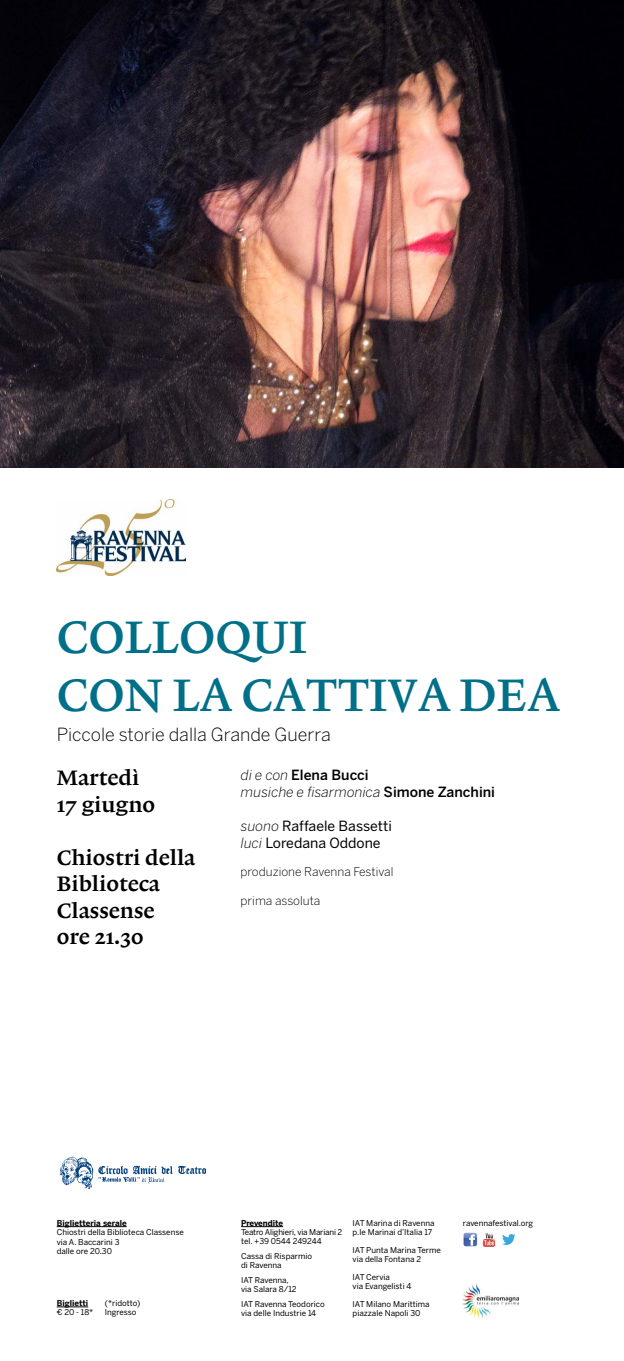
<style>
.page{position:relative;width:624px;height:1361px;background:#fff}
.page>*{position:absolute;margin:0;border:0;box-sizing:border-box;transform-origin:0 0}
.t1{font:48px/57.6px "Lexicon No 1 Roman B";color:#007088}
.t2{font:22px/26.4px "Lexicon No 1 Roman C";color:#000}
.t3{font:300 18px "Benton Sans";color:#000}
.t4{font:italic 300 14px/16.8px "Benton Sans";color:#000}
.t5{font:14px/16.8px "Benton Sans";color:#000}
.t6{font:300 12px "Benton Sans";color:#000}
.t7{font:8px/9px "Benton Sans";color:#000}
.t8{font:8px/9px "Benton Sans";letter-spacing:-.02em;color:#000}
.t9{font:700 8px "Benton Sans";color:#000}
.s1{font-weight:500;font-style:normal}
.s2{font-weight:300;font-style:italic}
</style>
<div class="page">
<hr style="left:241px;top:1226px;width:42px;height:1px;background:#000">
<img style="left:462px;top:1284px;width:56px;height:34px">
<svg style="left:463px;top:1232px;width:9px;height:13px"></svg>
<img style="left:482px;top:1233px;width:14px;height:14px">
<svg style="left:502px;top:1234px;width:13px;height:11px"></svg>
<img style="left:56px;top:499px;width:129px;height:77px">
<img style="left:0;top:0;width:624px;height:468px">
<img style="left:59px;top:1156px;width:147px;height:34px">
<hr style="left:57px;top:1226px;width:70px;height:1px;background:#000">
<hr style="left:57px;top:1306px;width:31px;height:1px;background:#000">
<h1 class="t1" style="left:57px;top:609px;width:505px">COLLOQUI<br>CON LA CATTIVA DEA</h1>
<h3 class="t3" style="left:57px;top:724px;width:275px">Piccole storie dalla Grande Guerra</h3>
<h3 class="t4" style="left:240px;top:767px;width:256px">di e con <span class="s1">Elena Bucci<br></span>musiche e fisarmonica <span class="s1">Simone Zanchini</span></h3>
<h3 class="t5" style="left:240px;top:817px;width:153px"><span class="s2">suono</span> Raffaele Bassetti <span class="s2">luci</span> Loredana Oddone</h3>
<h3 class="t6" style="left:240px;top:865px;width:154px">produzione Ravenna Festival</h3>
<h3 class="t6" style="left:240px;top:894px;width:81px">prima assoluta</h3>
<h2 class="t2" style="left:57px;top:765px;width:100px">Martedì<br>17 giugno</h2>
<h2 class="t2" style="left:57px;top:844px;width:140px">Chiostri della<br>Biblioteca<br>Classense<br>ore 21.30</h2>
<p class="t9" style="left:57px;top:1218px;width:71px">Biglietteria serale</p>
<p class="t7" style="left:57px;top:1227px;width:129px;line-height:9.6px">Chiostri della Biblioteca Classense via A. Baccarini 3<br>dalle ore 20.30</p>
<p class="t9" style="left:57px;top:1298px;width:33px">Biglietti</p>
<p class="t7" style="left:105px;top:1298px;width:37px">(*ridotto)</p>
<p class="t7" style="left:57px;top:1308px;width:38px">€ 20 - 18*</p>
<p class="t7" style="left:105px;top:1308px;width:33px">Ingresso</p>
<p class="t9" style="left:241px;top:1218px;width:44px">Prevendite</p>
<p class="t8" style="left:241px;top:1227px;width:103px">Teatro Alighieri, via Mariani 2 tel. +39 0544 249244</p>
<p class="t7" style="left:241px;top:1251px;width:72px">Cassa di Risparmio di Ravenna</p>
<p class="t7" style="left:241px;top:1275px;width:57px">IAT Ravenna, via Salara 8/12</p>
<p class="t7" style="left:241px;top:1299px;width:85px">IAT Ravenna Teodorico via delle Industrie 14</p>
<p class="t7" style="left:352px;top:1218px;width:83px">IAT Marina di Ravenna p.le Marinai d’Italia 17</p>
<p class="t7" style="left:352px;top:1245px;width:90px">IAT Punta Marina Terme via della Fontana 2</p>
<p class="t7" style="left:352px;top:1272px;width:60px">IAT Cervia<br>via Evangelisti 4</p>
<p class="t7" style="left:352px;top:1299px;width:78px">IAT Milano Marittima piazzale Napoli 30</p>
<p class="t7" style="left:463px;top:1218px;width:72px">ravennafestival.org</p>
</div>
